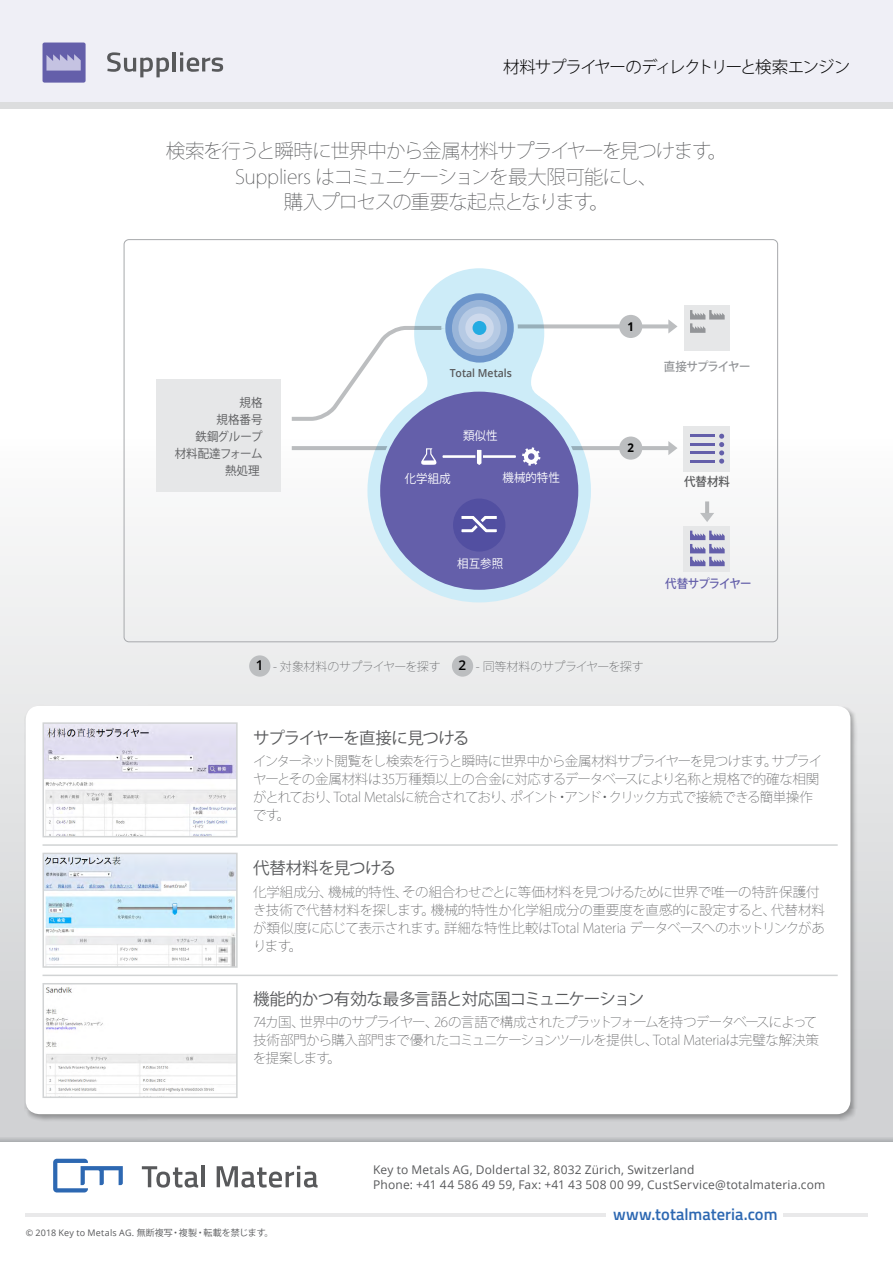
<style>
.page{position:relative;width:893px;height:1263px;background:#fff}
.page>*{position:absolute;margin:0;border:0;box-sizing:border-box;transform-origin:0 0}
.t1{font:200 19.5px/25.5px "Koz Go Pro";letter-spacing:-.065em;color:#58595b;text-align:center}
.t2{font:16.5px "Koz Go Pro";letter-spacing:-.05em;color:#58595b}
.t3{font:300 16.5px "Koz Go Pro";letter-spacing:-.075em;color:#000}
.t4{font:600 16.5px "Titillium Web";color:#2d68b2}
.t5{font:16.5px "Koz Go Pro";letter-spacing:-.025em;color:#58595b}
.t6{font:200 13.5px/18px "Koz Go Pro";letter-spacing:-.04em;color:#58595b}
.t7{font:200 13.5px/18px "Koz Go Pro";letter-spacing:-.015em;color:#58595b}
.t8{font:12px/15px "Open Sans";letter-spacing:.015em;color:#58595b}
.t9{font:200 12px "Koz Go Pro";letter-spacing:-.045em;color:#58595b}
.t10{font:12px/17.1px "Koz Go Pr 6 N";color:#5a5b5d;text-align:right;scale:.95 1}
.t11{font:12px "Koz Go Pr 6 N";color:#fff;scale:.95 1}
.t12{font:500 12px "Koz Go Pr 6 N";letter-spacing:-.08em;color:#645faa;scale:.95 1}
.t13{font:500 12px "Koz Go Pr 6 N";letter-spacing:-.08em;color:#939598;scale:.95 1}
.t14{font:500 12px "Koz Go Pr 6 N";color:#58595b;scale:.95 1}
.t15{font:700 12px "Open Sans";color:#000;scale:.95 1}
.t16{font:600 11.1px "Open Sans";color:#58595b;scale:.95 1}
.t17{font:9px "Open Sans";letter-spacing:.025em;color:#58595b}
.s1{font-family:"Open Sans";font-weight:600;font-size:13.5px;color:#000}
.s2{font-family:"Koz Go Pro"}
</style>
<div class="page">
<div style="left:0;top:368px;width:893px;height:774px;background:linear-gradient(to bottom,#fff,#cbcdcf)"></div>
<div style="left:24px;top:704px;width:834px;height:418px;background:#000;opacity:.31"></div>
<div style="left:26px;top:706px;width:824px;height:408px;background:#fff;border-radius:14px"></div>
<img style="left:46px;top:725px;width:189px;height:109px">
<div style="left:43px;top:722px;width:195px;height:115px;border:2px solid #d1d3d4"></div>
<img style="left:46px;top:856px;width:189px;height:109px">
<div style="left:43px;top:853px;width:195px;height:115px;border:2px solid #d1d3d4"></div>
<img style="left:46px;top:986px;width:189px;height:109px">
<div style="left:43px;top:983px;width:195px;height:115px;border:2px solid #d1d3d4"></div>
<hr style="left:43px;top:844px;width:795px;height:2px;background:#d1d3d4">
<hr style="left:43px;top:974px;width:795px;height:2px;background:#d1d3d4">
<div style="left:0;top:0;width:893px;height:102px;background:#efeff6"></div>
<div style="left:0;top:102px;width:893px;height:6px;background:#dcddde"></div>
<hr style="left:26px;top:1214px;width:580px;height:3px;background:#e9e9ea">
<hr style="left:783px;top:1214px;width:84px;height:3px;background:#e9e9ea">
<svg style="left:142px;top:1166px;width:56px;height:21px"></svg>
<hr style="left:202px;top:1165px;width:3px;height:22px;background:#58595b">
<svg style="left:217px;top:1166px;width:101px;height:21px"></svg>
<svg style="left:53px;top:1159px;width:70px;height:33px"></svg>
<div style="left:43px;top:43px;width:43px;height:40px;background:#645faa;border-radius:2px"></div>
<svg style="left:46px;top:54px;width:35px;height:17px"></svg>
<svg style="left:0;top:1123px;width:893px;height:19px"></svg>
<div style="left:156px;top:380px;width:125px;height:112px;background:#e6e7e8"></div>
<div style="left:367px;top:379px;width:224px;height:223px;background:#cdecf8;border-radius:50%"></div>
<div style="left:414px;top:268px;width:130px;height:130px;background:#cdecf8;border-radius:50%"></div>
<div style="left:684px;top:426px;width:46px;height:45px;background:#e6e7e8"></div>
<div style="left:684px;top:526px;width:46px;height:45px;background:#e6e7e8"></div>
<hr style="left:690px;top:435px;width:25px;height:2px;background:#645faa">
<hr style="left:690px;top:443px;width:25px;height:3px;background:#645faa">
<hr style="left:690px;top:452px;width:25px;height:2px;background:#645faa">
<svg style="left:719px;top:434px;width:5px;height:30px"></svg>
<hr style="left:690px;top:460px;width:25px;height:2px;background:#645faa">
<hr style="left:292px;top:446px;width:119px;height:4px;background:#bcbec0">
<svg style="left:571px;top:446px;width:97px;height:4px"></svg>
<div style="left:379px;top:390px;width:201px;height:201px;background:#645faa;border-radius:50%"></div>
<svg style="left:421px;top:448px;width:16px;height:17px"></svg>
<svg style="left:522px;top:447px;width:18px;height:19px"></svg>
<hr style="left:442px;top:455px;width:74px;height:3px;background:#fff">
<svg style="left:475px;top:449px;width:9px;height:16px"></svg>
<div style="left:453px;top:498px;width:53px;height:54px;background:#524fa1;border-radius:50%"></div>
<svg style="left:461px;top:516px;width:36px;height:17px"></svg>
<svg style="left:668px;top:441px;width:9px;height:14px"></svg>
<svg style="left:668px;top:319px;width:9px;height:14px"></svg>
<hr style="left:705px;top:501px;width:4px;height:14px;background:#bcbec0">
<svg style="left:700px;top:513px;width:14px;height:9px"></svg>
<div style="left:619px;top:436px;width:23px;height:24px;background:#bcbec0;border-radius:50%"></div>
<svg style="left:518px;top:324px;width:150px;height:4px"></svg>
<div style="left:619px;top:315px;width:23px;height:23px;background:#bcbec0;border-radius:50%"></div>
<div style="left:441px;top:289px;width:77px;height:78px;background:#cdecf8;border:8px solid #cdecf8;border-radius:50%"></div>
<div style="left:445px;top:293px;width:69px;height:70px;background:#6c95cb;border-radius:50%"></div>
<div style="left:452px;top:300px;width:55px;height:56px;background:#99b5d9;border-radius:50%"></div>
<div style="left:458px;top:306px;width:43px;height:43px;background:#b6cae4;border-radius:50%"></div>
<div style="left:465px;top:313px;width:29px;height:29px;background:#cdd9ec;border-radius:50%"></div>
<div style="left:472px;top:321px;width:14px;height:14px;background:#24abe2;border-radius:50%"></div>
<svg style="left:292px;top:326px;width:166px;height:95px"></svg>
<svg style="left:504px;top:365px;width:37px;height:32px"></svg>
<svg style="left:690px;top:531px;width:35px;height:35px"></svg>
<div style="left:684px;top:305px;width:46px;height:45px;background:#e6e7e8"></div>
<svg style="left:690px;top:310px;width:35px;height:23px"></svg>
<div style="left:249px;top:655px;width:21px;height:22px;background:#bcbec0;border-radius:50%"></div>
<div style="left:452px;top:655px;width:21px;height:22px;background:#bcbec0;border-radius:50%"></div>
<svg style="left:107px;top:52px;width:62px;height:25px"></svg>
<hr style="left:173px;top:52px;width:3px;height:19px;background:#58595b">
<svg style="left:180px;top:52px;width:43px;height:20px"></svg>
<p class="t3" style="left:503px;top:57px;width:349px">材料サプライヤーのディレクトリーと検索エンジン</p>
<h1 class="t1" style="left:166px;top:138px;width:563px">検索を行うと瞬時に世界中から金属材料サプライヤーを見つけます。<br>Suppliers はコミュニケーションを最大限可能にし、<br>購入プロセスの重要な起点となります。</h1>
<p class="t10" style="left:175px;top:394px;width:94px">規格<br>規格番号<br>鉄鋼グループ<br>材料配達フォーム熱処理</p>
<p class="t16" style="left:450px;top:365px;width:67px">Total Metals</p>
<p class="t11" style="left:463px;top:429px;width:38px">類似性</p>
<p class="t15" style="left:627px;top:318px;width:8px">1</p>
<p class="t15" style="left:627px;top:439px;width:8px">2</p>
<p class="t13" style="left:664px;top:359px;width:93px">直接サプライヤー</p>
<p class="t11" style="left:405px;top:472px;width:50px">化学組成</p>
<p class="t11" style="left:503px;top:471px;width:62px">機械的特性</p>
<p class="t14" style="left:684px;top:475px;width:50px">代替材料</p>
<p class="t11" style="left:457px;top:556px;width:50px">相互参照</p>
<p class="t12" style="left:665px;top:577px;width:93px">代替サプライヤー</p>
<p class="t9" style="left:256px;top:658px;width:187px"><span class="s1">1</span> - 対象材料のサプライヤーを探す</p>
<p class="t9" style="left:459px;top:658px;width:187px"><span class="s1">2</span> - 同等材料のサプライヤーを探す</p>
<p class="t2" style="left:253px;top:727px;width:218px">サプライヤーを直接に見つける</p>
<p class="t6" style="left:253px;top:752px;width:571px">インターネット閲覧をし検索を行うと瞬時に世界中から金属材料サプライヤーを見つけます。サプライヤーとその金属材料は35万種類以上の合金に対応するデータベースにより名称と規格で的確な相関がとれており、Total Metalsに統合されており、ポイント・アンド・クリック方式で接続できる簡単操作です。</p>
<p class="t5" style="left:253px;top:858px;width:144px">代替材料を見つける</p>
<p class="t7" style="left:253px;top:882px;width:573px">化学組成分、機械的特性、その組合わせごとに等価材料を見つけるために世界で唯一の特許保護付き技術で代替材料を探します。機械的特性か化学組成分の重要度を直感的に設定すると、代替材料が類似度に応じて表示されます。詳細な特性比較はTotal Materia データベースへのホットリンクがあります。</p>
<p class="t2" style="left:253px;top:988px;width:393px">機能的かつ有効な最多言語と対応国コミュニケーション</p>
<p class="t6" style="left:253px;top:1013px;width:568px">74カ国、世界中のサプライヤー、26の言語で構成されたプラットフォームを持つデータベースによって技術部門から購入部門まで優れたコミュニケーションツールを提供し、Total Materiaは完璧な解決策を提案します。</p>
<p class="t17" style="left:26px;top:1226px;width:249px">© 2018 Key to Metals AG. <span class="s2">無断複写・複製・転載を禁じます。</span></p>
<p class="t8" style="left:373px;top:1162px;width:454px">Key to Metals AG, Doldertal 32, 8032 Zürich, Switzerland<br>Phone: +41 44 586 49 59, Fax: +41 43 508 00 99, CustService@totalmateria.com</p>
<p class="t4" style="left:613px;top:1202px;width:166px">www.totalmateria.com</p>
</div>
